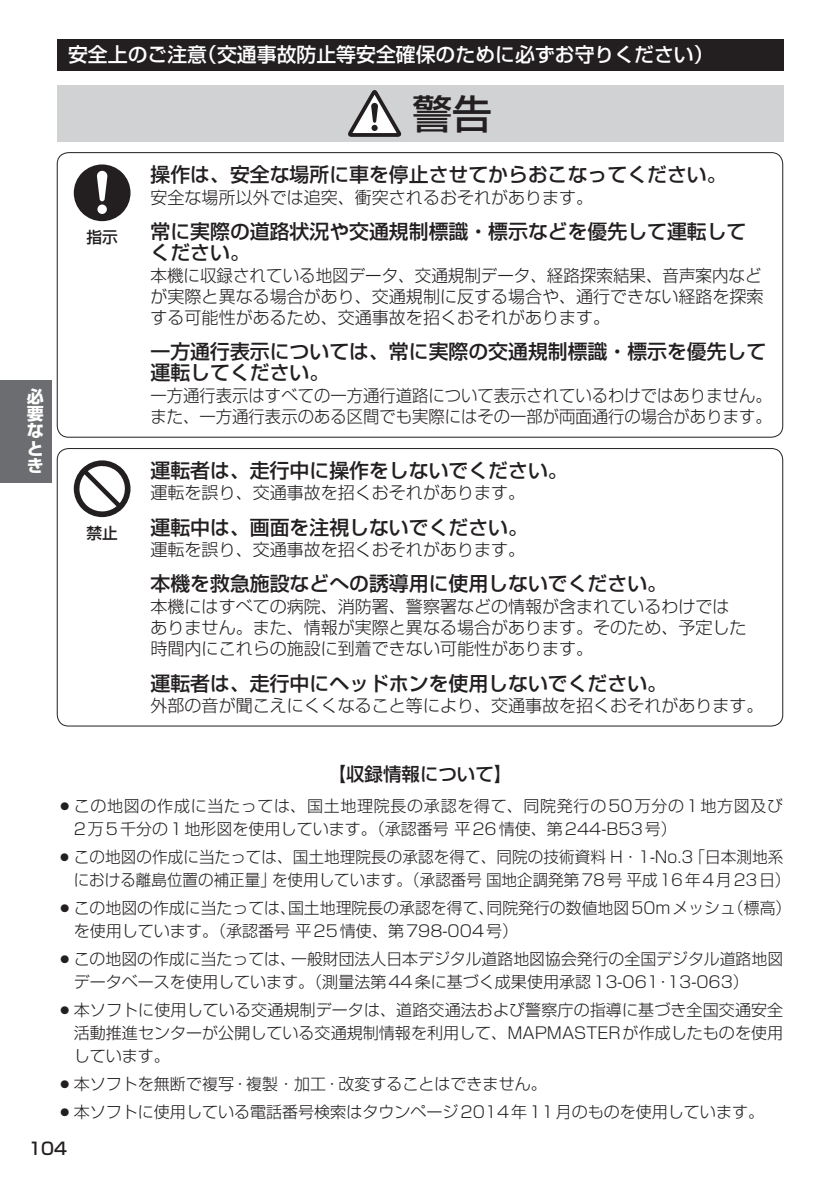
<style>
.page{position:relative;width:840px;height:1191px;background:#fff}
.page>*{position:absolute;margin:0;border:0;box-sizing:border-box;transform-origin:0 0}
.t1{font:39.6px "Shin Go Pro Medium 90 msp RKSJ H";color:#231f20}
.t2{font:19.8px/21.2px "Shin Go Pro Medium 90 msp RKSJ H";color:#231f20}
.t3{font:19.8px "Shin Go Pro Medium 90 msp RKSJ H";color:#fff}
.t4{font:18.4px "Shin Go Pro Medium 90 msp RKSJ H";color:#231f20}
.t5{font:17px/21.2px "Shin Go Pro Light 90 msp RKSJ H";color:#231f20;text-align:justify}
.t6{font:17px/21.2px "Shin Go Pro Light 90 msp RKSJ H";color:#231f20;scale:.96 1}
.t7{font:17px/17px "Shin Go Pro Bold 90 msp RKSJ H";color:#fff;text-align:justify}
.t8{font:17px "Shin Go Pro Medium 90 msp RKSJ H";color:#231f20}
.t9{font:16px/22.6px "Shin Go Pro Light 90 msp RKSJ H";color:#231f20}
.t10{font:16px/22.6px "Shin Go Pro Light 90 msp RKSJ H";letter-spacing:.04em;color:#231f20}
.t11{font:15.6px "Shin Go Pro Medium 90 msp RKSJ H";color:#231f20}
</style>
<div class="page">
<div style="left:0;top:380px;width:51px;height:102px;background:#6c6d70"></div>
<div style="left:57px;top:40px;width:725px;height:31px;background:#231f20"></div>
<div style="left:57px;top:85px;width:725px;height:57px;background:#d1d2d4"></div>
<svg style="left:348px;top:90px;width:53px;height:47px"></svg>
<svg style="left:74px;top:164px;width:56px;height:57px"></svg>
<svg style="left:74px;top:460px;width:56px;height:57px"></svg>
<p class="t7" style="left:27px;top:391px;width:18px">必要なとき</p>
<p class="t3" style="left:68px;top:47px;width:646px">安全上のご注意（交通事故防止等安全確保のために必ずお守りください）</p>
<h1 class="t1" style="left:412px;top:99px;width:81px">警告</h1>
<p class="t2" style="left:150px;top:167px;width:577px">操作は、安全な場所に車を停止させてからおこなってください。</p>
<p class="t5" style="left:150px;top:189px;width:444px">安全な場所以外では追突、衝突されるおそれがあります。</p>
<p class="t2" style="left:150px;top:223px;width:597px">常に実際の道路状況や交通規制標識・標示などを優先して運転してください。</p>
<p class="t5" style="left:150px;top:267px;width:614px">本機に収録されている地図データ、交通規制データ、経路探索結果、音声案内などが実際と異なる場合があり、交通規制に反する場合や、通行できない経路を探索する可能性があるため、交通事故を招くおそれがあります。</p>
<p class="t2" style="left:150px;top:344px;width:617px">一方通行表示については、常に実際の交通規制標識・標示を優先して運転してください。</p>
<p class="t6" style="left:150px;top:387px;width:648px">一方通行表示はすべての一方通行道路について表示されているわけではありません。また、一方通行表示のある区間でも実際にはその一部が両面通行の場合があります。</p>
<p class="t11" style="left:86px;top:232px;width:33px">指示</p>
<p class="t11" style="left:86px;top:527px;width:33px">禁止</p>
<p class="t2" style="left:150px;top:462px;width:418px">運転者は、走行中に操作をしないでください。</p>
<p class="t5" style="left:150px;top:485px;width:376px">運転を誤り、交通事故を招くおそれがあります。</p>
<p class="t2" style="left:150px;top:519px;width:379px">運転中は、画面を注視しないでください。</p>
<p class="t5" style="left:150px;top:541px;width:376px">運転を誤り、交通事故を招くおそれがあります。</p>
<p class="t2" style="left:150px;top:576px;width:517px">本機を救急施設などへの誘導用に使用しないでください。</p>
<p class="t5" style="left:150px;top:598px;width:597px;text-align:left">本機にはすべての病院、消防署、警察署などの情報が含まれているわけではありません。また、情報が実際と異なる場合があります。そのため、予定した時間内にこれらの施設に到着できない可能性があります。</p>
<p class="t2" style="left:150px;top:675px;width:517px">運転者は、走行中にヘッドホンを使用しないでください。</p>
<p class="t5" style="left:150px;top:697px;width:614px">外部の音が聞こえにくくなること等により、交通事故を招くおそれがあります。</p>
<p class="t4" style="left:327px;top:767px;width:186px">【収録情報について】</p>
<p class="t10" style="left:74px;top:796px;width:710px;text-indent:-17px">○この地図の作成に当たっては、国土地理院長の承認を得て、同院発行の50万分の1地方図及び<br>2万5千分の1地形図を使用しています。（承認番号 平26情使、第244-B53号）</p>
<p class="t9" style="left:74px;top:848px;width:717px;text-indent:-17px">○この地図の作成に当たっては、国土地理院長の承認を得て、同院の技術資料 H・1-No.3「日本測地系における離島位置の補正量」を使用しています。（承認番号 国地企調発第78号 平成16年4月23日）</p>
<p class="t9" style="left:74px;top:899px;width:718px;text-indent:-17px">○この地図の作成に当たっては、国土地理院長の承認を得て、同院発行の数値地図50mメッシュ（標高）を使用しています。（承認番号 平25情使、第798-004号）</p>
<p class="t9" style="left:74px;top:950px;width:710px;text-indent:-17px">○この地図の作成に当たっては、一般財団法人日本デジタル道路地図協会発行の全国デジタル道路地図データベースを使用しています。（測量法第44条に基づく成果使用承認13-061･13-063）</p>
<p class="t9" style="left:74px;top:1001px;width:710px;text-align:justify;text-indent:-17px">○本ソフトに使用している交通規制データは、道路交通法および警察庁の指導に基づき全国交通安全活動推進センターが公開している交通規制情報を利用して、MAPMASTERが作成したものを使用しています。</p>
<p class="t9" style="left:57px;top:1074px;width:491px">○本ソフトを無断で複写･複製・加工･改変することはできません。</p>
<p class="t9" style="left:57px;top:1103px;width:708px">○本ソフトに使用している電話番号検索はタウンページ2014年11月のものを使用しています。</p>
<p class="t8" style="left:28px;top:1142px;width:40px">104</p>
</div>
